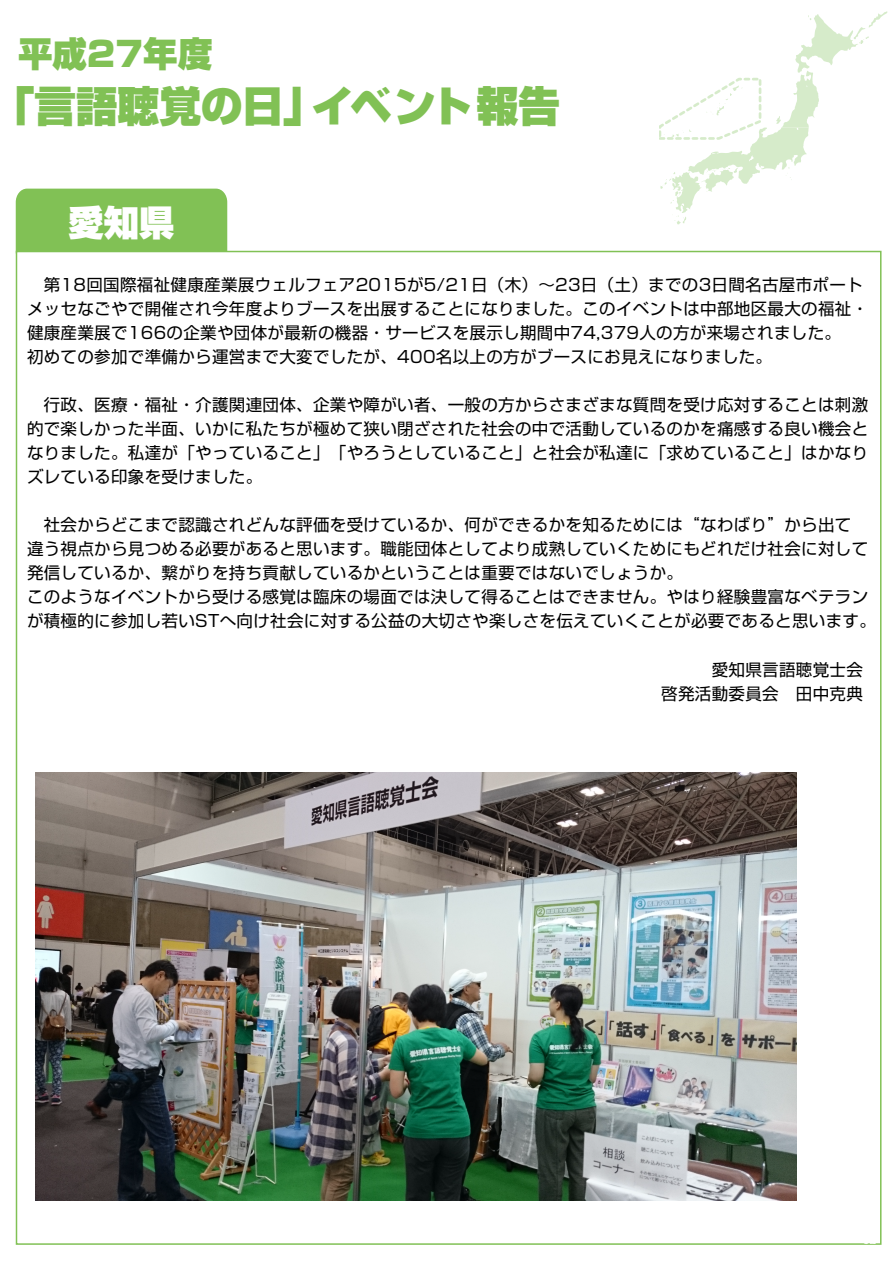
<style>
.page{position:relative;width:893px;height:1263px;background:#fff}
.page>*{position:absolute;margin:0;border:0;box-sizing:border-box;transform-origin:0 0}
.t1{font:900 42px "Shin Go Pro";letter-spacing:-.01em;color:#81c155}
.t2{font:900 35.25px "Shin Go Pro";color:#fff}
.t3{font:900 34.5px "Shin Go Pro";color:#81c155}
.t4{font:16.5px/24px "Shin Go Pro";letter-spacing:.02em;color:#000}
.t5{font:10.65px "Hira Kaku Pro W3";color:#fff}
</style>
<div class="page">
<svg style="left:659px;top:11px;width:228px;height:213px"></svg>
<div style="left:15px;top:188px;width:213px;height:78px;background:#81c155"></div>
<div style="left:16px;top:251px;width:865px;height:994px;background:#fff;border:2px solid #81c155"></div>
<img style="left:35px;top:772px;width:761px;height:428px">
<h3 class="t3" style="left:18px;top:26px;width:196px">平成27年度</h3>
<h1 class="t1" style="left:-8px;top:73px;width:569px">「言語聴覚の日」イベント報告</h1>
<h2 class="t2" style="left:69px;top:194px;width:107px">愛知県</h2>
<p class="t4" style="left:27px;top:271px;width:843px">　第18回国際福祉健康産業展ウェルフェア2015が5/21日（木）～23日（土）までの3日間名古屋市ポートメッセなごやで開催され今年度よりブースを出展することになりました。このイベントは中部地区最大の福祉・健康産業展で166の企業や団体が最新の機器・サービスを展示し期間中74,379人の方が来場されました。<br>初めての参加で準備から運営まで大変でしたが、400名以上の方がブースにお見えになりました。</p>
<p class="t4" style="left:27px;top:391px;width:843px;text-align:justify">　行政、医療・福祉・介護関連団体、企業や障がい者、一般の方からさまざまな質問を受け応対することは刺激的で楽しかった半面、いかに私たちが極めて狭い閉ざされた社会の中で活動しているのかを痛感する良い機会となりました。私達が「やっていること」「やろうとしていること」と社会が私達に「求めていること」はかなりズレている印象を受けました。</p>
<p class="t4" style="left:27px;top:511px;width:850px">　社会からどこまで認識されどんな評価を受けているか、何ができるかを知るためには“なわばり”から出て<br>違う視点から見つめる必要があると思います。職能団体としてより成熟していくためにもどれだけ社会に対して発信しているか、繋がりを持ち貢献しているかということは重要ではないでしょうか。<br>このようなイベントから受ける感覚は臨床の場面では決して得ることはできません。やはり経験豊富なベテランが積極的に参加し若いSTへ向け社会に対する公益の大切さや楽しさを伝えていくことが必要であると思います。</p>
<p class="t4" style="left:661px;top:656px;width:203px;text-align:right">愛知県言語聴覚士会<br>啓発活動委員会　田中克典</p>
<p class="t5" style="left:863px;top:1230px;width:15px">01 42</p>
</div>
